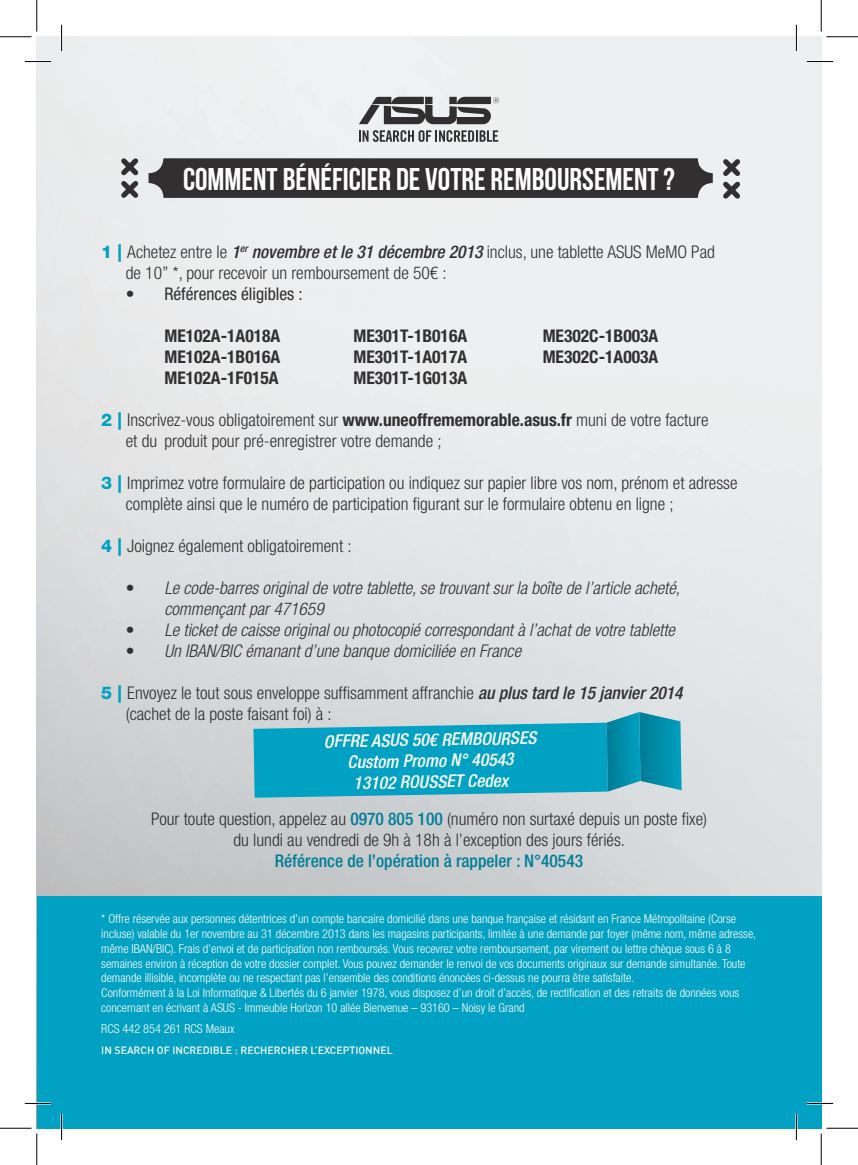
<style>
.page{position:relative;width:858px;height:1165px;background:#fff}
.page>*{position:absolute;margin:0;border:0;box-sizing:border-box;transform-origin:0 0}
.t1{font:31.5px "Bebas Neue";color:#fff}
.t2{font:300 condensed 17.5px/21px "Helvetica Neue LT Pro";color:#312f30}
.t3{font:italic 300 condensed 17.5px/21px "Helvetica Neue LT Pro";color:#312f30}
.t4{font:700 condensed 17.5px "Helvetica Neue LT Pro";color:#312f30}
.t5{font:italic 500 condensed 17.5px/21px "Helvetica Neue LT Pro";color:#fff;text-align:center}
.t6{font:500 condensed 17.5px "Helvetica Neue LT Pro";color:#007e97}
.t7{font:condensed 17.5px "Helvetica Neue LT Pro";color:#312f30}
.t8{font:300 condensed 12.25px/14.7px "Helvetica Neue LT Pro";color:#fff}
.t9{font:500 10.5px "DIN";color:#fff}
.s1{font-weight:800;font-stretch:normal;color:#00a1c2}
.s2{font-weight:500;font-style:italic}
.s3{font-weight:300}
.s4{font-weight:700}
.s5{font-style:normal}
.s6{font-weight:500;color:#007e97}
</style>
<div class="page">
<img style="left:37px;top:37px;width:784px;height:859px">
<div style="left:148px;top:158px;width:564px;height:40px;background:#312f30;border-radius:15px"></div>
<svg style="left:116px;top:153px;width:27px;height:50px"></svg>
<svg style="left:718px;top:154px;width:26px;height:49px"></svg>
<svg style="left:359px;top:97px;width:140px;height:27px;background:#818182"></svg>
<svg style="left:359px;top:130px;width:139px;height:12px;background:#929394"></svg>
<svg style="left:253px;top:712px;width:428px;height:86px;background:#2aa9c3"></svg>
<div style="left:37px;top:896px;width:784px;height:232px;background:#00a1c2"></div>
<hr style="left:25px;top:60px;width:26px;height:3px;background:#fff">
<hr style="left:806px;top:60px;width:26px;height:3px;background:#fff">
<hr style="left:25px;top:1102px;width:26px;height:2px;background:#fff">
<hr style="left:806px;top:1102px;width:26px;height:2px;background:#fff">
<hr style="left:60px;top:25px;width:3px;height:26px;background:#fff">
<hr style="left:60px;top:1114px;width:3px;height:26px;background:#fff">
<hr style="left:795px;top:25px;width:2px;height:26px;background:#fff">
<hr style="left:795px;top:1114px;width:2px;height:26px;background:#fff">
<svg style="left:25px;top:61px;width:26px;height:1px"></svg>
<svg style="left:806px;top:61px;width:26px;height:1px"></svg>
<svg style="left:25px;top:1103px;width:26px;height:1px"></svg>
<svg style="left:806px;top:1103px;width:26px;height:1px"></svg>
<svg style="left:61px;top:25px;width:1px;height:26px"></svg>
<svg style="left:61px;top:1114px;width:1px;height:26px"></svg>
<svg style="left:795px;top:25px;width:1px;height:26px"></svg>
<svg style="left:795px;top:1114px;width:1px;height:26px"></svg>
<hr style="left:0;top:36px;width:32px;height:1px;background:#000">
<hr style="left:826px;top:36px;width:31px;height:1px;background:#000">
<hr style="left:0;top:1128px;width:32px;height:1px;background:#000">
<hr style="left:826px;top:1128px;width:31px;height:1px;background:#000">
<hr style="left:36px;top:0;width:1px;height:32px;background:#000">
<hr style="left:36px;top:1133px;width:1px;height:32px;background:#000">
<hr style="left:820px;top:0;width:1px;height:32px;background:#000">
<hr style="left:820px;top:1133px;width:1px;height:32px;background:#000">
<h1 class="t1" style="left:183px;top:162px;width:493px">COMMENT BÉNÉFICIER DE VOTRE REMBOURSEMENT ?</h1>
<h2 class="t2" style="left:126px;top:241px;width:590px;text-indent:-25px"><span class="s1">1 |</span> Achetez entre le <span class="s2">1</span><sup>er</sup> <span class="s2">novembre et le 31 décembre 2013</span> inclus, une tablette ASUS Memo Pad de 10’’ *, pour recevoir un remboursement de 50€ :</h2>
<h2 class="t7" style="left:126px;top:283px;width:178px"><span class="s3">•</span> Références éligibles :</h2>
<h2 class="t4" style="left:101px;top:325px;width:22px">ME</h2>
<h2 class="t4" style="left:186px;top:325px;width:120px">102A-1A018A ME</h2>
<h2 class="t4" style="left:375px;top:325px;width:118px">301T-1B016A ME</h2>
<h2 class="t4" style="left:564px;top:325px;width:96px">302C-1B003A</h2>
<h2 class="t4" style="left:101px;top:346px;width:22px">ME</h2>
<h2 class="t4" style="left:186px;top:346px;width:120px">102A-1B016A ME</h2>
<h2 class="t4" style="left:375px;top:346px;width:121px">301T-1A017A ME</h2>
<h2 class="t4" style="left:564px;top:346px;width:96px">302C-1A003A</h2>
<h2 class="t4" style="left:101px;top:367px;width:22px">ME</h2>
<h2 class="t4" style="left:186px;top:367px;width:121px">102A-1F015A ME</h2>
<h2 class="t4" style="left:375px;top:367px;width:94px">301T-1G013A</h2>
<h2 class="t2" style="left:126px;top:409px;width:584px;text-indent:-24px"><span class="s1">2 |</span> Inscrivez-vous obligatoirement sur <span class="s4">www.uneoffrememorable.asus.fr</span> muni de votre facture et du produit pour pré-enregistrer votre demande ;</h2>
<h2 class="t2" style="left:126px;top:472px;width:613px;text-indent:-24px"><span class="s1">3 |</span> Imprimez votre formulaire de participation ou indiquez sur papier libre vos nom, prénom et adresse complète ainsi que le numéro de participation figurant sur le formulaire obtenu en ligne ;</h2>
<h2 class="t2" style="left:101px;top:535px;width:252px"><span class="s1">4 |</span> Joignez également obligatoirement :</h2>
<h2 class="t3" style="left:164px;top:577px;width:517px;text-indent:-38px"><span class="s5">•</span> Le code-barres original de votre tablette, se trouvant sur la boîte de l’article acheté, commençant par 471659</h2>
<h2 class="t3" style="left:126px;top:619px;width:550px"><span class="s5">•</span> Le ticket de caisse original ou photocopié correspondant à l’achat de votre tablette</h2>
<h2 class="t3" style="left:126px;top:640px;width:397px"><span class="s5">•</span> Un IBAN/BIC émanant d’une banque domiciliée en France</h2>
<h2 class="t2" style="left:126px;top:682px;width:558px;text-indent:-24px"><span class="s1">5 |</span> Envoyez le tout sous enveloppe suffisamment affranchie <span class="s2">au plus tard le 15 janvier 2014 </span>(cachet de la poste faisant foi) à :</h2>
<h2 class="t5" style="left:323px;top:731px;width:214px;rotate:-1deg">OFFRE ASUS 50€ REMBOURSES<br>Custom Promo N° 40543<br>13102 ROUSSET Cedex</h2>
<h2 class="t2" style="left:151px;top:808px;width:557px;text-align:center">Pour toute question, appelez au <span class="s6">0970 805 100</span> (numéro non surtaxé depuis un poste fixe) du lundi au vendredi de 9h à 18h à l’exception des jours fériés.</h2>
<h2 class="t6" style="left:275px;top:850px;width:310px">Référence de l’opération à rappeler : N°40543</h2>
<p class="t8" style="left:101px;top:912px;width:656px">* Offre réservée aux personnes détentrices d’un compte bancaire domicilié dans une banque française et résidant en France Métropolitaine (Corse incluse) valable du 1er novembre au 31 décembre 2013 dans les magasins participants, limitée à une demande par foyer (même nom, même adresse, même IBAN/BIC). Frais d’envoi et de participation non remboursés. Vous recevrez votre remboursement, par virement ou lettre chèque sous 6 à 8 semaines environ à réception de votre dossier complet. Vous pouvez demander le renvoi de vos documents originaux sur demande simultanée. Toute demande illisible, incomplète ou ne respectant pas l’ensemble des conditions énoncées ci-dessus ne pourra être satisfaite.<br>Conformément à la Loi Informatique &amp; Libertés du 6 janvier 1978, vous disposez d’un droit d’accès, de rectification et des retraits de données vous concernant en écrivant à ASUS - Immeuble Horizon 10 allée Bienvenue – 93160 – Noisy le Grand</p>
<p class="t8" style="left:101px;top:1021px;width:135px">RCS 442 854 261 RCS Meaux</p>
<p class="t9" style="left:101px;top:1043px;width:293px">IN SEARCH OF INCREDI BLE : RECHERCHER L’EXCEPTIONNEL</p>
</div>
